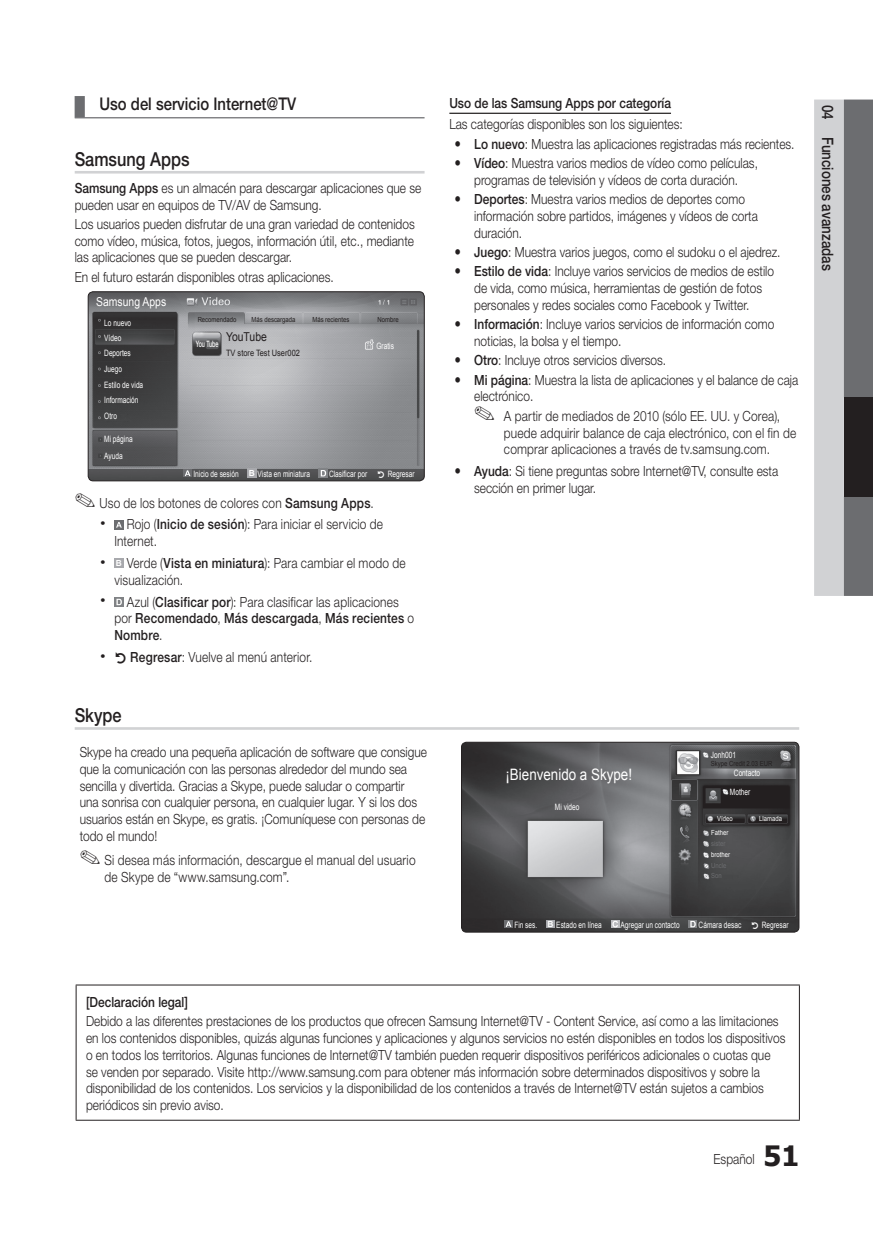
<style>
.page{position:relative;width:873px;height:1240px;background:#fff}
.page>*{position:absolute;margin:0;border:0;box-sizing:border-box;transform-origin:0 0}
.t1{font:500 19.25px "Helvetica Neue LT Pro";color:#231f20;scale:.85 1}
.t2{font:500 17.5px "Helvetica Neue LT Pro";color:#231f20;scale:.85 1}
.t3{font:500 15.75px "Helvetica Neue LT Pro";color:#231f20;scale:.85 1}
.t4{font:15.75px "Arial";color:#fff;scale:.85 1}
.t5{font:300 14px/16.8px "Helvetica Neue LT Pro";color:#231f20;scale:.85 1}
.t6{font:500 14px/16.8px "Helvetica Neue LT Pro";color:#231f20;scale:.85 1}
.t7{font:12.25px "Arial";color:#fff;scale:.85 1}
.t8{font:12.25px "Arial";color:#231f20;scale:.85 1}
.t9{font:500 8.92px "Helvetica Neue LT Pro";color:#fff;scale:.61 1}
.t10{font:8.75px/15.4px "Arial";color:#fff;scale:.75 1}
.t11{font:8.75px "Arial";color:#231f20;scale:.85 1}
.t12{font:7px "Arial";color:#231f20;scale:.85 1}
.t13{font:7px/14px "Arial";color:#fff;scale:.85 1}
.t14{font:7px/10.2px "Arial";color:#6c6d70;scale:.85 1}
.s1{font-family:"ASTTV Icons 2";font-weight:400;color:#6c6d70}
.s2{font-weight:500}
.s3{font-weight:700;font-size:8.4px}
.s4{font-family:"ASTTV Icons 2"}
.s5{font-weight:300}
.s6{font-family:"ASTTV Icons 2";font-weight:400}
.s7{font-family:"Tahoma";font-weight:700;font-size:28px}
</style>
<div class="page">
<svg style="left:814px;top:99px;width:59px;height:497px;background:#a4a5a8"></svg>
<div style="left:844px;top:397px;width:29px;height:99px;background:#231f20"></div>
<hr style="left:75px;top:117px;width:349px;height:1px;background:#6c6d70">
<hr style="left:75px;top:171px;width:349px;height:2px;background:#d1d2d4">
<svg style="left:114px;top:520px;width:9px;height:9px"></svg>
<svg style="left:116px;top:522px;width:6px;height:5px"></svg>
<div style="left:114px;top:558px;width:9px;height:9px;background:#a8a9ad"></div>
<div style="left:114px;top:597px;width:9px;height:9px;background:#808285"></div>
<svg style="left:116px;top:598px;width:6px;height:7px"></svg>
<hr style="left:449px;top:113px;width:222px;height:1px;background:#231f20">
<hr style="left:75px;top:727px;width:724px;height:2px;background:#d1d2d4">
<hr style="left:76px;top:984px;width:724px;height:1px;background:#231f20">
<hr style="left:76px;top:985px;width:1px;height:134px;background:#231f20">
<hr style="left:799px;top:985px;width:1px;height:134px;background:#231f20">
<hr style="left:76px;top:1119px;width:724px;height:1px;background:#231f20">
<img style="left:88px;top:292px;width:336px;height:189px">
<div style="left:206px;top:339px;width:13px;height:10px;background:#57585a;border-radius:2px"></div>
<div style="left:88px;top:291px;width:336px;height:190px;border:1px solid #231f20;border-radius:5px"></div>
<svg style="left:184px;top:469px;width:8px;height:8px"></svg>
<svg style="left:185px;top:470px;width:5px;height:6px"></svg>
<div style="left:247px;top:468px;width:9px;height:9px;background:#a8a9ad"></div>
<svg style="left:319px;top:468px;width:9px;height:9px"></svg>
<svg style="left:321px;top:470px;width:5px;height:6px"></svg>
<img style="left:461px;top:742px;width:338px;height:190px">
<div style="left:461px;top:742px;width:338px;height:190px;border:1px solid #231f20;border-radius:5px"></div>
<div style="left:504px;top:920px;width:8px;height:7px;background:#6c6d70"></div>
<svg style="left:506px;top:921px;width:5px;height:5px"></svg>
<div style="left:546px;top:920px;width:8px;height:7px;background:#a8a9ad"></div>
<div style="left:611px;top:920px;width:8px;height:7px;background:#bcbdc0"></div>
<svg style="left:612px;top:920px;width:6px;height:7px"></svg>
<svg style="left:689px;top:920px;width:8px;height:7px"></svg>
<svg style="left:690px;top:920px;width:5px;height:7px"></svg>
<p class="t2" style="left:75px;top:93px;width:262px"><span class="s1">¦</span> Uso del servicio Internet@TV</p>
<h1 class="t1" style="left:75px;top:147px;width:137px">Samsung Apps</h1>
<p class="t5" style="left:75px;top:179px;width:409px"><span class="s2">Samsung Apps</span> es un almacén para descargar aplicaciones que se pueden usar en equipos de TV/AV de Samsung.</p>
<p class="t5" style="left:75px;top:215px;width:401px;text-align:justify">Los usuarios pueden disfrutar de una gran variedad de contenidos como vídeo, música, fotos, juegos, información útil, etc., mediante las aplicaciones que se pueden descargar.</p>
<p class="t5" style="left:75px;top:268px;width:306px">En el futuro estarán disponibles otras aplicaciones.</p>
<p class="t7" style="left:96px;top:293px;width:84px">Samsung Apps</p>
<p class="t10" style="left:104px;top:315px;width:54px">Lo nuevo<br>Vídeo<br>Deportes<br>Juego<br>Estilo de vida<br>Información<br>Otro</p>
<p class="t10" style="left:104px;top:430px;width:39px;line-height:17.3px">Mi página<br>Ayuda</p>
<p class="t12" style="left:198px;top:314px;width:47px">Recomendado</p>
<p class="t12" style="left:251px;top:314px;width:53px">Más descargada</p>
<p class="t12" style="left:312px;top:314px;width:45px">Más recientes</p>
<p class="t12" style="left:377px;top:314px;width:26px">Nombre</p>
<p class="t8" style="left:226px;top:328px;width:50px">YouTube</p>
<p class="t11" style="left:226px;top:347px;width:88px">TV store Test User002</p>
<p class="t9" style="left:196px;top:339px;width:39px">You Tube</p>
<p class="t10" style="left:376px;top:338px;width:25px">Gratis</p>
<p class="t10" style="left:193px;top:466px;width:157px">Inicio de sesión <span class="s3">B</span> Vista en miniatura</p>
<p class="t10" style="left:329px;top:466px;width:116px">Clasificar por <span class="s4">R</span> Regresar</p>
<p class="t5" style="left:127px;top:491px;width:303px;line-height:21.7px;text-indent:-52px">✎ Uso de los botones de colores con <span class="s2">Samsung Apps</span>.<br>Rojo (<span class="s2">Inicio de sesión</span>): Para iniciar el servicio de</p>
<p class="t5" style="left:114px;top:530px;width:344px;line-height:21.7px">Internet.<br><sup>B</sup> Verde (<span class="s2">Vista en miniatura</span>): Para cambiar el modo de</p>
<p class="t5" style="left:127px;top:568px;width:322px;line-height:21.7px;text-indent:-12px">visualización.<br>Azul (<span class="s2">Clasificar por</span>): Para clasificar las aplicaciones</p>
<p class="t6" style="left:114px;top:609px;width:354px"><span class="s5">por</span> Recomendado<span class="s5">,</span> Más descargada<span class="s5">,</span> Más recientes <span class="s5">o<br></span>Nombre<span class="s5">.</span></p>
<p class="t5" style="left:114px;top:648px;width:235px"><span class="s6">R</span> <span class="s2">Regresar</span>: Vuelve al menú anterior.</p>
<h1 class="t1" style="left:75px;top:703px;width:57px">Skype</h1>
<p class="t5" style="left:80px;top:743px;width:410px">Skype ha creado una pequeña aplicación de software que consigue que la comunicación con las personas alrededor del mundo sea sencilla y divertida. Gracias a Skype, puede saludar o compartir<br>una sonrisa con cualquier persona, en cualquier lugar. Y si los dos usuarios están en Skype, es gratis. ¡Comuníquese con personas de todo el mundo!</p>
<p class="t5" style="left:104px;top:851px;width:367px;text-indent:-25px">✎ Si desea más información, descargue el manual del usuario de Skype de “www.samsung.com”.</p>
<p class="t6" style="left:449px;top:94px;width:262px">Uso de las Samsung Apps por categoría</p>
<p class="t5" style="left:474px;top:115px;width:378px;line-height:19.2px;text-indent:-25px">Las categorías disponibles son los siguientes:<br><span class="s2">Lo nuevo</span>: Muestra las aplicaciones registradas más recientes.<br><span class="s2">Vídeo</span>: Muestra varios medios de vídeo como películas,</p>
<p class="t5" style="left:474px;top:170px;width:320px;line-height:19.2px">programas de televisión y vídeos de corta duración.<br><span class="s2">Deportes</span>: Muestra varios medios de deportes como</p>
<p class="t5" style="left:474px;top:207px;width:335px">información sobre partidos, imágenes y vídeos de corta duración.</p>
<p class="t5" style="left:474px;top:242px;width:362px;line-height:19.2px"><span class="s2">Juego</span>: Muestra varios juegos, como el sudoku o el ajedrez.<br><span class="s2">Estilo de vida</span>: Incluye varios servicios de medios de estilo</p>
<p class="t5" style="left:474px;top:279px;width:340px">de vida, como música, herramientas de gestión de fotos personales y redes sociales como Facebook y Twitter.</p>
<p class="t5" style="left:474px;top:315px;width:354px"><span class="s2">Información</span>: Incluye varios servicios de información como noticias, la bolsa y el tiempo.</p>
<p class="t5" style="left:474px;top:350px;width:383px;line-height:19.2px"><span class="s2">Otro</span>: Incluye otros servicios diversos.<br><span class="s2">Mi página</span>: Muestra la lista de aplicaciones y el balance de caja</p>
<p class="t5" style="left:474px;top:386px;width:361px;line-height:19.2px">electrónico.<br>✎ A partir de mediados de 2010 (sólo EE. UU. y Corea),</p>
<p class="t5" style="left:504px;top:424px;width:345px">puede adquirir balance de caja electrónico, con el fin de comprar aplicaciones a través de tv.samsung.com.</p>
<p class="t5" style="left:474px;top:462px;width:359px"><span class="s2">Ayuda</span>: Si tiene preguntas sobre Internet@TV, consulte esta sección en primer lugar.</p>
<p class="t4" style="left:505px;top:764px;width:150px">¡Bienvenido a Skype!</p>
<p class="t10" style="left:555px;top:799px;width:34px">Mi video</p>
<p class="t10" style="left:711px;top:746px;width:35px">Jonh001</p>
<p class="t10" style="left:730px;top:784px;width:29px">Mother</p>
<p class="t12" style="left:711px;top:759px;width:74px">Skype Credit 2.03 EUR</p>
<p class="t10" style="left:734px;top:765px;width:37px">Contacto</p>
<p class="t13" style="left:711px;top:811px;width:27px;text-indent:6px">Vídeo<br>Father</p>
<p class="t13" style="left:711px;top:847px;width:24px">brother</p>
<p class="t14" style="left:711px;top:860px;width:19px">Uncle<br>Son</p>
<p class="t13" style="left:759px;top:811px;width:28px">Llamada</p>
<p class="t10" style="left:514px;top:917px;width:118px">Fin ses. <span class="s3">B</span> Estado en línea</p>
<p class="t10" style="left:620px;top:917px;width:80px">Agregar un contacto</p>
<p class="t10" style="left:698px;top:917px;width:122px">Cámara desac <span class="s4">R</span> Regresar</p>
<p class="t3" style="left:837px;top:104px;width:197px;rotate:90deg">04 Funciones avanzadas</p>
<p class="t6" style="left:86px;top:993px;width:121px">[Declaración legal]</p>
<p class="t5" style="left:86px;top:1012px;width:824px">Debido a las diferentes prestaciones de los productos que ofrecen Samsung Internet@TV - Content Service, así como a las limitaciones en los contenidos disponibles, quizás algunas funciones y aplicaciones y algunos servicios no estén disponibles en todos los dispositivos o en todos los territorios. Algunas funciones de Internet@TV también pueden requerir dispositivos periféricos adicionales o cuotas que se venden por separado. Visite http://www.samsung.com para obtener más información sobre determinados dispositivos y sobre la disponibilidad de los contenidos. Los servicios y la disponibilidad de los contenidos a través de Internet@TV están sujetos a cambios periódicos sin previo aviso.</p>
<p class="t5" style="left:713px;top:1149px;width:102px">Español <span class="s7">51</span></p>
</div>
